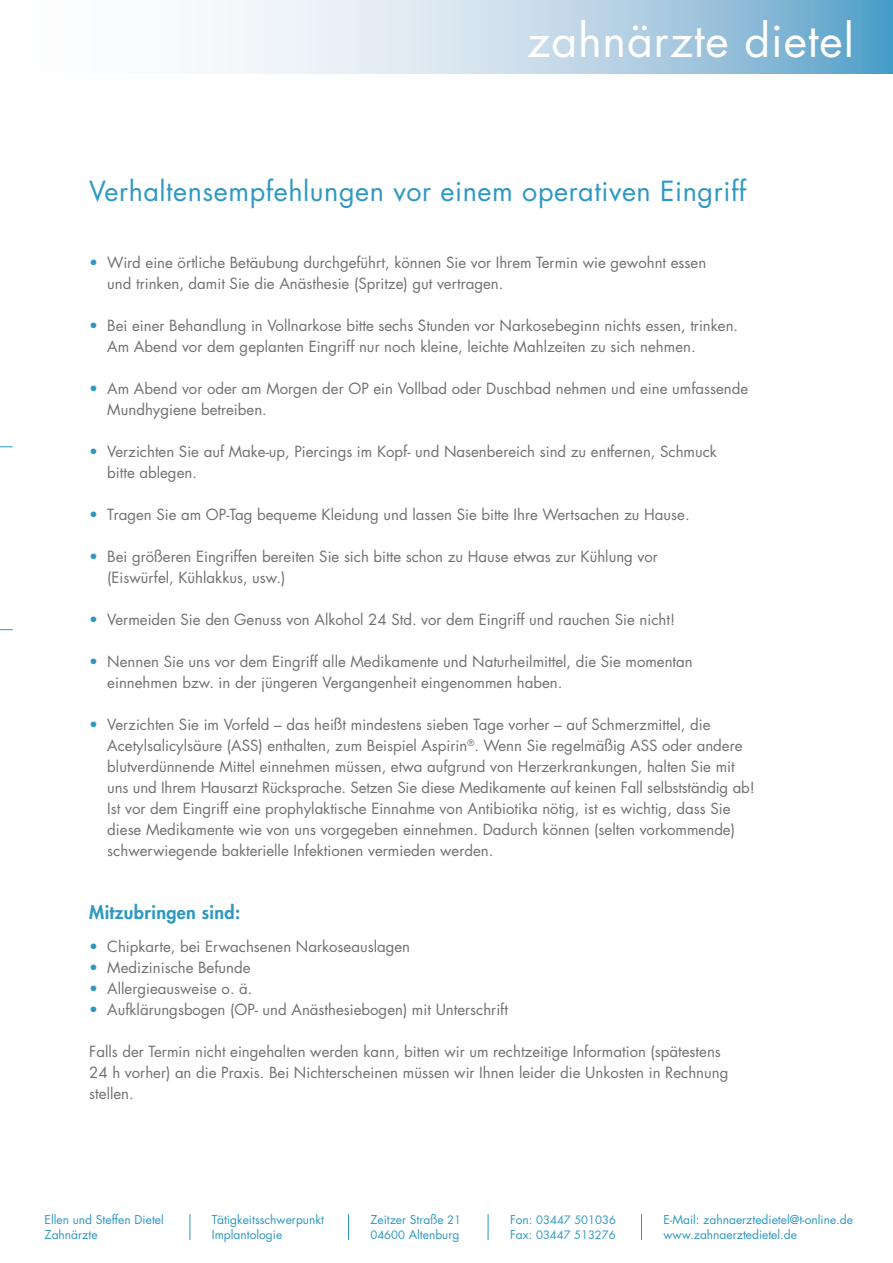
<style>
.page{position:relative;width:893px;height:1263px;background:#fff}
.page>*{position:absolute;margin:0;border:0;box-sizing:border-box;transform-origin:0 0}
.t1{font:44.85px "Futura Std";letter-spacing:.02em;color:#fff}
.t2{font:27px "Futura Std";letter-spacing:.02em;color:#2e98c3}
.t3{font:800 18px "Futura Std";letter-spacing:.02em;color:#2e98c3}
.t4{font:15px/21px "Futura Std";color:#707172}
.t5{font:12px/15px "Futura Std";color:#2e98c3}
.t6{font:11.25px/15px "Futura Std";color:#2e98c3}
.s1{color:#2e98c3}
.s2{font-size:11.25px}
.s3{font-size:12px}
</style>
<div class="page">
<svg style="left:0;top:446px;width:13px;height:1px"></svg>
<svg style="left:0;top:629px;width:13px;height:1px"></svg>
<svg style="left:216px;top:0;width:677px;height:73px"></svg>
<svg style="left:190px;top:1214px;width:1px;height:26px"></svg>
<svg style="left:348px;top:1214px;width:1px;height:26px"></svg>
<svg style="left:488px;top:1214px;width:1px;height:26px"></svg>
<svg style="left:641px;top:1214px;width:1px;height:26px"></svg>
<h1 class="t1" style="left:527px;top:12px;width:328px">zahnärzte dietel</h1>
<h2 class="t2" style="left:89px;top:174px;width:659px">Verhaltensempfehlungen vor einem operativen Eingriff</h2>
<p class="t4" style="left:107px;top:252px;width:600px;text-indent:-18px"><span class="s1">•</span> Wird eine örtliche Betäubung durchgeführt, können Sie vor Ihrem Termin wie gewohnt essen und trinken, damit Sie die Anästhesie (Spritze) gut vertragen.</p>
<p class="t4" style="left:107px;top:315px;width:632px;text-indent:-18px"><span class="s1">•</span> Bei einer Behandlung in Vollnarkose bitte sechs Stunden vor Narkosebeginn nichts essen, trinken.<br>Am Abend vor dem geplanten Eingriff nur noch kleine, leichte Mahlzeiten zu sich nehmen.</p>
<p class="t4" style="left:107px;top:378px;width:642px;text-indent:-18px"><span class="s1">•</span> Am Abend vor oder am Morgen der OP ein Vollbad oder Duschbad nehmen und eine umfassende<br>Mundhygiene betreiben.</p>
<p class="t4" style="left:107px;top:441px;width:611px;text-indent:-18px"><span class="s1">•</span> Verzichten Sie auf Make-up, Piercings im Kopf- und Nasenbereich sind zu entfernen, Schmuck bitte ablegen.</p>
<p class="t4" style="left:89px;top:504px;width:602px"><span class="s1">•</span> Tragen Sie am OP-Tag bequeme Kleidung und lassen Sie bitte Ihre Wertsachen zu Hause.</p>
<p class="t4" style="left:107px;top:546px;width:552px;text-indent:-18px"><span class="s1">•</span> Bei größeren Eingriffen bereiten Sie sich bitte schon zu Hause etwas zur Kühlung vor (Eiswürfel, Kühlakkus, usw.)</p>
<p class="t4" style="left:89px;top:609px;width:587px"><span class="s1">•</span> Vermeiden Sie den Genuss von Alkohol 24 Std. vor dem Eingriff und rauchen Sie nicht!</p>
<p class="t4" style="left:107px;top:651px;width:587px;text-indent:-18px"><span class="s1">•</span> Nennen Sie uns vor dem Eingriff alle Medikamente und Naturheilmittel, die Sie momentan einnehmen bzw. in der jüngeren Vergangenheit eingenommen haben.</p>
<p class="t4" style="left:107px;top:714px;width:649px;text-indent:-18px"><span class="s1">•</span> Verzichten Sie im Vorfeld – das heißt mindestens sieben Tage vorher – auf Schmerzmittel, die Acetylsalicylsäure (ASS) enthalten, zum Beispiel Aspirin<sup>®</sup>. Wenn Sie regelmäßig ASS oder andere blutverdünnende Mittel einnehmen müssen, etwa aufgrund von Herzerkrankungen, halten Sie mit uns und Ihrem Hausarzt Rücksprache. Setzen Sie diese Medikamente auf keinen Fall selbstständig ab!<br>Ist vor dem Eingriff eine prophylaktische Einnahme von Antibiotika nötig, ist es wichtig, dass Sie diese Medikamente wie von uns vorgegeben einnehmen. Dadurch können (selten vorkommende) schwerwiegende bakterielle Infektionen vermieden werden.</p>
<p class="t3" style="left:89px;top:900px;width:153px">Mitzubringen sind:</p>
<p class="t4" style="left:89px;top:936px;width:322px"><span class="s1">•</span> Chipkarte, bei Erwachsenen Narkoseauslagen</p>
<p class="t4" style="left:89px;top:957px;width:163px"><span class="s1">•</span> Medizinische Befunde</p>
<p class="t4" style="left:89px;top:978px;width:165px"><span class="s1">•</span> Allergieausweise o. ä.</p>
<p class="t4" style="left:89px;top:999px;width:420px"><span class="s1">•</span> Aufklärungsbogen (OP- und Anästhesiebogen) mit Unterschrift</p>
<p class="t4" style="left:89px;top:1041px;width:641px">Falls der Termin nicht eingehalten werden kann, bitten wir um rechtzeitige Information (spätestens<br>24 h vorher) an die Praxis. Bei Nichterscheinen müssen wir Ihnen leider die Unkosten in Rechnung stellen.</p>
<p class="t5" style="left:45px;top:1212px;width:121px">Ellen und Steffen Dietel<br>Zahnärzte</p>
<p class="t5" style="left:370px;top:1212px;width:92px">Zeitzer Straße <span class="s2">21<br>04600</span> Altenburg</p>
<p class="t6" style="left:510px;top:1212px;width:107px"><span class="s3">Fon:</span> 03447 501036<br><span class="s3">Fax:</span> 03447 513276</p>
<p class="t5" style="left:663px;top:1212px;width:191px">E-Mail: zahnaerztedietel@t-online.de www.zahnaerztedietel.de</p>
<p class="t5" style="left:212px;top:1212px;width:114px">Tätigkeitsschwerpunkt<br>Implantologie</p>
</div>
